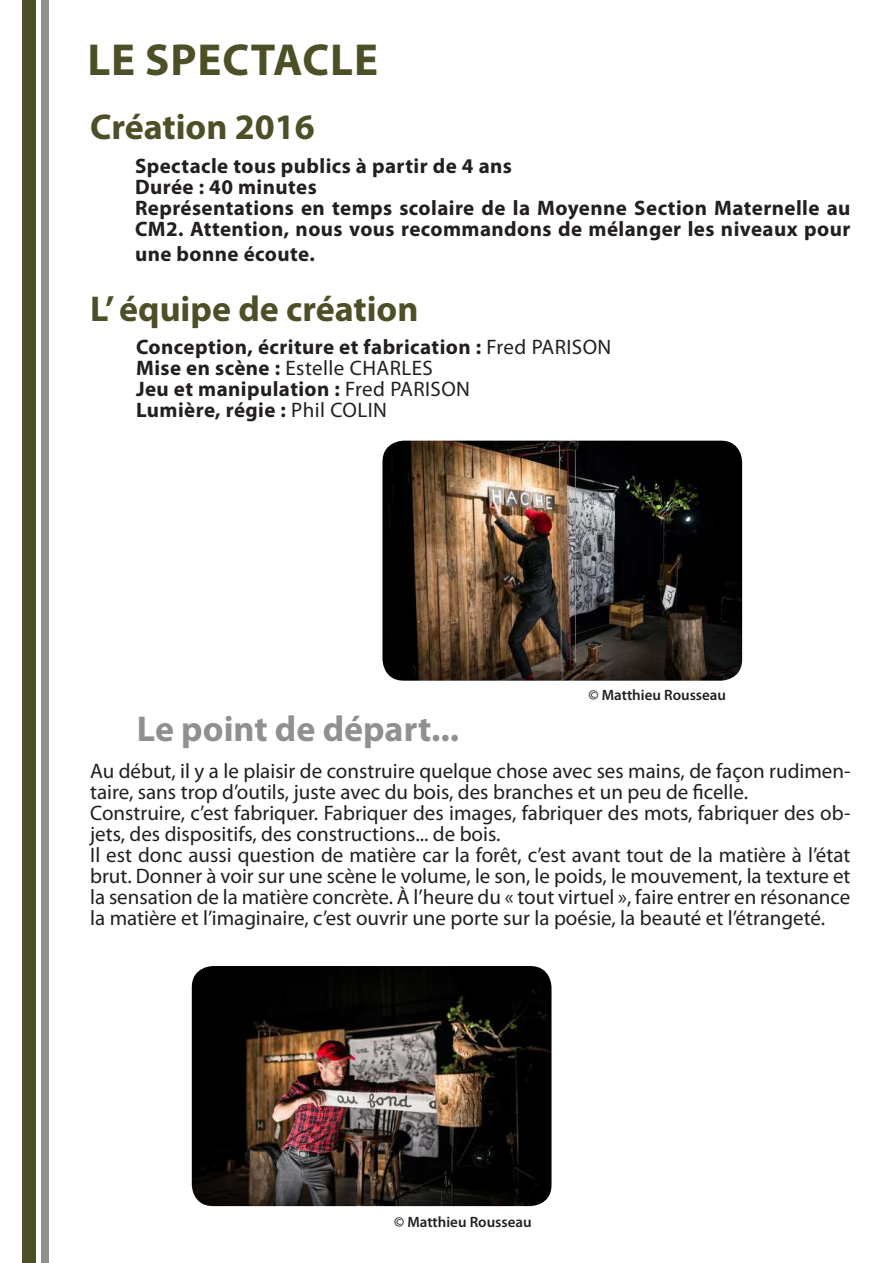
<style>
.page{position:relative;width:893px;height:1263px;background:#fff}
.page>*{position:absolute;margin:0;border:0;box-sizing:border-box;transform-origin:0 0}
.t1{font:700 45px "Myriad Pro";letter-spacing:.02em;color:#4d4f27}
.t2{font:700 36px "Myriad Pro";color:#4d4f27}
.t3{font:700 36px "Myriad Pro";color:#91908f}
.t4{font:21px/21.1px "Myriad Pro";color:#231f20}
.t5{font:700 21px/21px "Myriad Pro";letter-spacing:.02em;color:#231f20}
.t6{font:600 15px "Myriad Pro";color:#231f20}
.s1{font-weight:400}
</style>
<div class="page">
<div style="left:22px;top:0;width:14px;height:1263px;background:#4d4f27"></div>
<div style="left:41px;top:0;width:8px;height:1263px;background:#91908f"></div>
<img style="left:192px;top:966px;width:359px;height:240px">
<img style="left:382px;top:441px;width:360px;height:240px">
<h1 class="t1" style="left:87px;top:30px;width:292px">LE SPECTACLE</h1>
<h2 class="t2" style="left:90px;top:104px;width:226px">Création 2016</h2>
<p class="t5" style="left:135px;top:154px;width:717px">Spectacle tous publics à partir de 4 ans<br>Durée : 40 minutes<br>Représentations en temps scolaire de la Moyenne Section Maternelle au CM2. Attention, nous vous recommandons de mélanger les niveaux pour</p>
<p class="t5" style="left:135px;top:242px;width:181px">une bonne écoute.</p>
<h2 class="t2" style="left:90px;top:285px;width:330px">L’ équipe de création</h2>
<p class="t5" style="left:136px;top:336px;width:477px">Conception, écriture et fabrication : <span class="s1">Fred PARISON </span>Mise en scène : <span class="s1">Estelle CHARLES<br></span>Jeu et manipulation : <span class="s1">Fred PARISON<br></span>Lumière, régie : <span class="s1">Phil COLIN</span></p>
<p class="t6" style="left:588px;top:686px;width:139px">© Matthieu Rousseau</p>
<h2 class="t3" style="left:137px;top:705px;width:324px">Le point de départ...</h2>
<p class="t4" style="left:90px;top:760px;width:762px">Au début, il y a le plaisir de construire quelque chose avec ses mains, de façon rudimen&shy;taire, sans trop d’outils, juste avec du bois, des branches et un peu de ficelle.<br>Construire, c’est fabriquer. Fabriquer des images, fabriquer des mots, fabriquer des ob&shy;jets, des dispositifs, des constructions... de bois.<br>Il est donc aussi question de matière car la forêt, c’est avant tout de la matière à l’état brut. Donner à voir sur une scène le volume, le son, le poids, le mouvement, la texture et la sensation de la matière concrète. À l’heure du « tout virtuel », faire entrer en résonance la matière et l’imaginaire, c’est ouvrir une porte sur la poésie, la beauté et l’étrangeté.</p>
<p class="t6" style="left:394px;top:1212px;width:139px">© Matthieu Rousseau</p>
</div>
